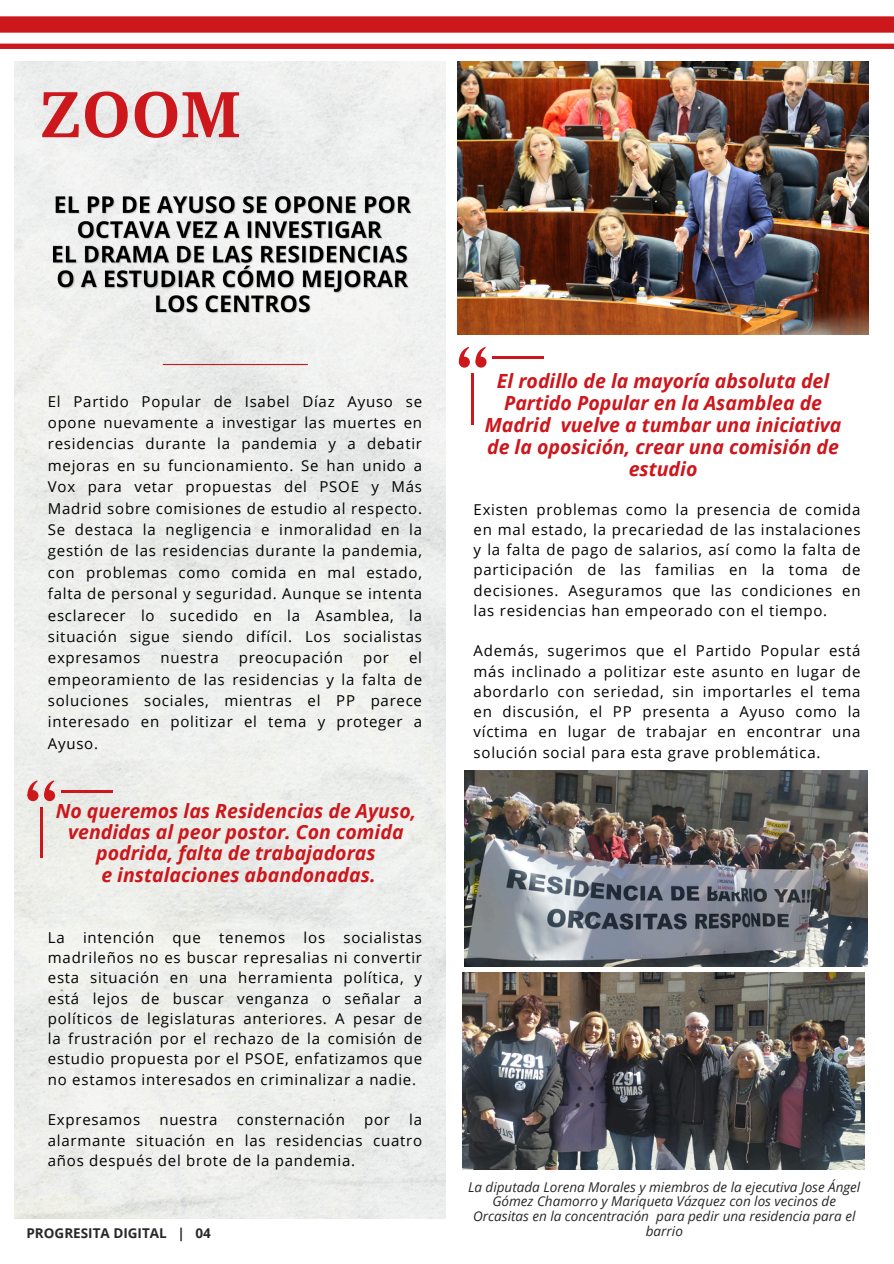
<style>
.page{position:relative;width:894px;height:1264px;background:#fff}
.page>*{position:absolute;margin:0;border:0;box-sizing:border-box;transform-origin:0 0}
.t1{font:700 63px "Droid Serif";color:#cc171c}
.t2{font:italic 700 19.5px/22px "Open Sans";color:#cc171c;text-align:center}
.t3{font:15px/20.2px "Open Sans";letter-spacing:.05em;color:#000;text-align:justify}
.t4{font:italic 13.5px/14.7px "Open Sans";color:#282828;text-align:center}
.t5{font:700 13.5px "Open Sans";color:#282828}
</style>
<div class="page">
<svg style="left:0;top:16px;width:893px;height:33px"></svg>
<img style="left:14px;top:61px;width:431px;height:1157px">
<hr style="left:163px;top:364px;width:145px;height:1px;background:#cc171c">
<div style="left:458px;top:356px;width:12px;height:11px;background:#cc171c;border-radius:50%"></div>
<svg style="left:458px;top:347px;width:28px;height:19px"></svg>
<hr style="left:471px;top:373px;width:3px;height:51px;background:#cc171c">
<hr style="left:492px;top:356px;width:51px;height:3px;background:#cc171c">
<img style="left:457px;top:61px;width:411px;height:273px">
<div style="left:44px;top:790px;width:11px;height:11px;background:#cc171c;border-radius:50%"></div>
<div style="left:27px;top:790px;width:11px;height:11px;background:#cc171c;border-radius:50%"></div>
<svg style="left:26px;top:780px;width:29px;height:19px"></svg>
<hr style="left:40px;top:807px;width:3px;height:51px;background:#cc171c">
<hr style="left:61px;top:789px;width:51px;height:3px;background:#cc171c">
<img style="left:465px;top:770px;width:402px;height:196px">
<img style="left:462px;top:972px;width:401px;height:197px">
<img style="left:49px;top:189px;width:368px;height:130px">
<p class="t1" style="left:40px;top:79px;width:203px">ZOOM</p>
<p class="t3" style="left:48px;top:390px;width:375px;line-height:21.3px">El Partido Popular de Isabel Díaz Ayuso se opone nuevamente a investigar las muertes en residencias durante la pandemia y a debatir mejoras en su funcionamiento. Se han unido a Vox para vetar propuestas del PSOE y Más Madrid sobre comisiones de estudio al respecto.<br>Se destaca la negligencia e inmoralidad en la gestión de las residencias durante la pandemia, con problemas como comida en mal estado, falta de personal y seguridad. Aunque se intenta esclarecer lo sucedido en la Asamblea, la situación sigue siendo difícil. Los socialistas expresamos</p>
<p class="t3" style="left:160px;top:647px;width:60px">nuestra</p>
<p class="t3" style="left:239px;top:647px;width:106px">preocupación</p>
<p class="t3" style="left:363px;top:647px;width:27px">por</p>
<p class="t3" style="left:48px;top:646px;width:375px;line-height:21.3px;text-indent:361px">el empeoramiento de las residencias y la falta de soluciones sociales, mientras el PP parece interesado en politizar el tema y proteger a Ayuso.</p>
<h1 class="t2" style="left:56px;top:799px;width:362px;line-height:21.3px">No queremos las Residencias de Ayuso, vendidas al peor postor. Con comida podrida, falta de trabajadoras<br>e instalaciones abandonadas.</h1>
<p class="t3" style="left:48px;top:927px;width:375px">La intención que tenemos los socialistas madrileños no es buscar represalias ni convertir esta situación en una herramienta política, y está lejos de buscar venganza o señalar a políticos de legislaturas anteriores. A pesar de la frustración por el rechazo de la comisión de estudio propuesta por el PSOE, enfatizamos que no estamos interesados en criminalizar a nadie.</p>
<p class="t3" style="left:48px;top:1109px;width:94px">Expresamos</p>
<p class="t3" style="left:159px;top:1109px;width:60px">nuestra</p>
<p class="t3" style="left:237px;top:1109px;width:110px">consternación</p>
<p class="t3" style="left:364px;top:1109px;width:27px">por</p>
<p class="t3" style="left:48px;top:1109px;width:375px;text-indent:361px">la alarmante situación en las residencias cuatro años después del brote de la pandemia.</p>
<p class="t5" style="left:26px;top:1223px;width:186px">PROGRESITA DIGITAL | 04</p>
<p class="t2" style="left:484px;top:369px;width:358px">El rodillo de la mayoría absoluta del<br>Partido Popular en la Asamblea de<br>Madrid vuelve a tumbar una iniciativa de la oposición, crear una comisión de estudio</p>
<p class="t3" style="left:473px;top:498px;width:388px">Existen problemas como la presencia de comida en mal estado, la precariedad de las instalaciones y la falta de pago de salarios, así como la falta de participación de las familias en la toma de decisiones. Aseguramos que las condiciones en las residencias han empeorado con el tiempo.</p>
<h3 class="t3" style="left:473px;top:640px;width:388px">Además, sugerimos que el Partido Popular está más inclinado a politizar este asunto en lugar de abordarlo con seriedad, sin importarles el tema en discusión, el PP presenta a Ayuso como la víctima en lugar de trabajar en encontrar una solución social para esta grave problemática.</h3>
<h4 class="t4" style="left:468px;top:1179px;width:393px">La diputada Lorena Morales y miembros de la ejecutiva Jose Ángel Gómez Chamorro y Mariqueta Vázquez con los vecinos de Orcasitas en la concentración para pedir una residencia para el barrio</h4>
</div>
